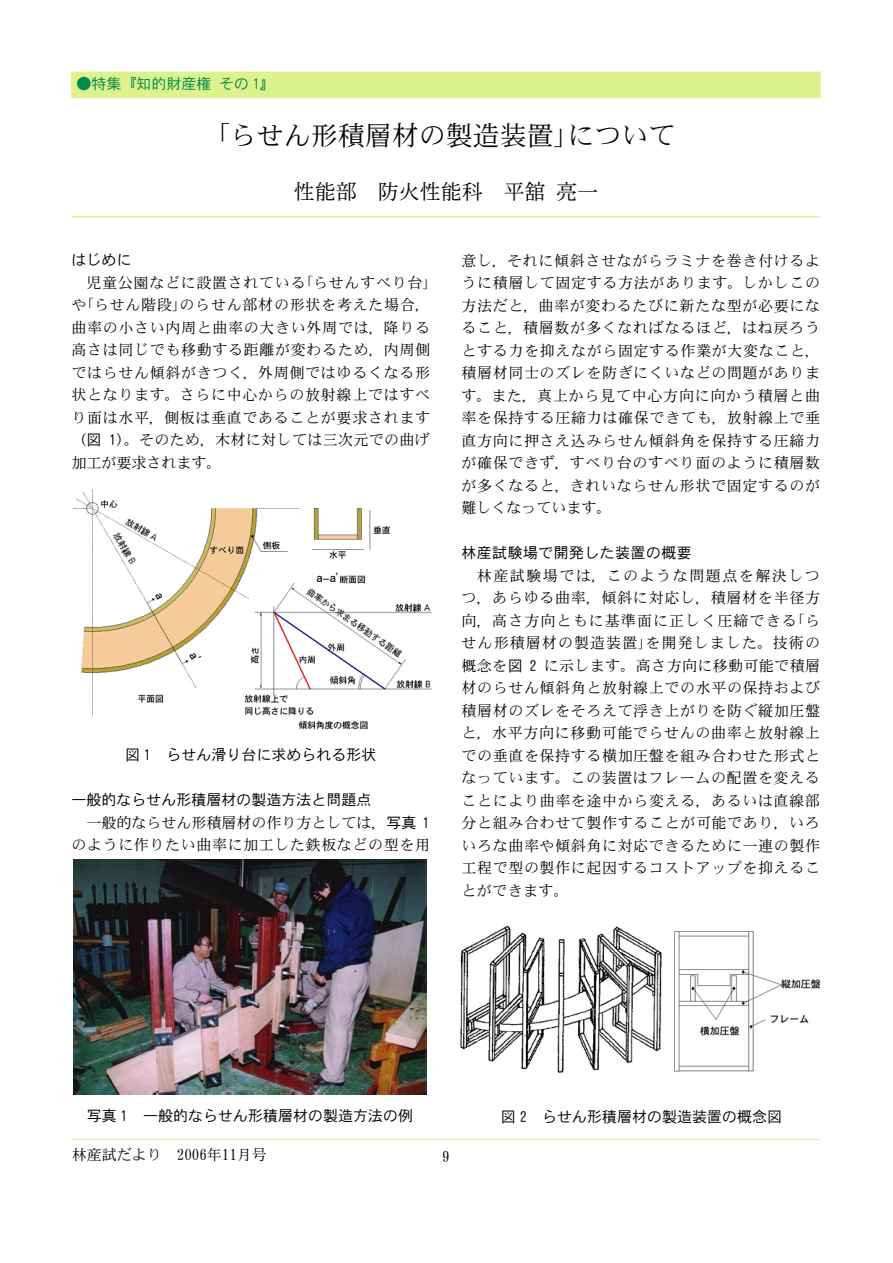
<style>
.page{position:relative;width:893px;height:1263px;background:#fff}
.page>*{position:absolute;margin:0;border:0;box-sizing:border-box;transform-origin:0 0}
.t1{font:27px "DFHS Mincho W3 WIN RKSJ H";color:#000}
.t2{font:21px "DFHS Mincho W3 WIN RKSJ H";color:#000}
.t3{font:15px/22.5px "DFHS Mincho W3 WIN RKSJ H";letter-spacing:.04em;color:#000;text-align:justify}
.t4{font:15px "DFHS Gothic W3 WIN RKSJ H";color:#000}
.t5{font:15px "DFHS Mincho W3 WIN RKSJ H";color:#000}
.t6{font:15px "DFHS Gothic W3 WIN RKSJ H";letter-spacing:.025em;color:#000}
.t7{font:15px "DFHS Gothic W3 WIN RKSJ H";color:#018b4b}
.t8{font:13.5px "MS P Gothic";color:#000}
.s1{font-family:"DFHS Gothic W3 WIN RKSJ H"}
</style>
<div class="page">
<img style="left:73px;top:859px;width:354px;height:236px">
<img style="left:73px;top:489px;width:359px;height:241px">
<img style="left:460px;top:925px;width:202px;height:148px">
<img style="left:674px;top:931px;width:147px;height:141px">
<div style="left:153px;top:586px;width:17px;height:16px;background:#fff;border-radius:6px"></div>
<div style="left:314px;top:572px;width:25px;height:11px;background:#fff"></div>
<div style="left:72px;top:72px;width:748px;height:26px;background:#ddf18d"></div>
<svg style="left:71px;top:216px;width:750px;height:2px"></svg>
<svg style="left:71px;top:1139px;width:750px;height:1px"></svg>
<svg style="left:187px;top:645px;width:20px;height:21px"></svg>
<p class="t7" style="left:77px;top:77px;width:200px">●特集 『知的財産権 その 1』</p>
<h1 class="t1" style="left:216px;top:122px;width:460px">｢らせん形積層材の製造装置｣について</h1>
<h2 class="t2" style="left:294px;top:181px;width:306px">性能部　防火性能科　平舘 亮一</h2>
<p class="t4" style="left:72px;top:252px;width:62px">はじめに</p>
<p class="t3" style="left:72px;top:271px;width:360px">　児童公園などに設置されている｢らせんすべり台｣や｢らせん階段｣のらせん部材の形状を考えた場合，曲率の小さい内周と曲率の大きい外周では，降りる高さは同じでも移動する距離が変わるため，内周側ではらせん傾斜がきつく，外周側ではゆるくなる形状となります。さらに中心からの放射線上ではすべり面は水平，側板は垂直であることが要求されます（<span class="s1">図 1</span>）。そのため，木材に対しては三次元での曲げ加工が要求されます。</p>
<p class="t8" style="left:316px;top:571px;width:23px">a-a'</p>
<p class="t4" style="left:125px;top:747px;width:253px">図 1　らせん滑り台に求められる形状</p>
<p class="t4" style="left:72px;top:792px;width:302px">一般的ならせん形積層材の製造方法と問題点</p>
<p class="t3" style="left:72px;top:811px;width:360px">　一般的ならせん形積層材の作り方としては，<span class="s1">写真 1</span>のように作りたい曲率に加工した鉄板などの型を用</p>
<p class="t3" style="left:462px;top:249px;width:360px">意し，それに傾斜させながらラミナを巻き付けるように積層して固定する方法があります。しかしこの方法だと，曲率が変わるたびに新たな型が必要になること，積層数が多くなればなるほど，はね戻ろうとする力を抑えながら固定する作業が大変なこと，積層材同士のズレを防ぎにくいなどの問題があります。また，真上から見て中心方向に向かう積層と曲率を保持する圧締力は確保できても，放射線上で垂直方向に押さえ込みらせん傾斜角を保持する圧締力が確保できず，すべり台のすべり面のように積層数が多くなると，きれいならせん形状で固定するのが難しくなっています。</p>
<p class="t6" style="left:462px;top:545px;width:232px">林産試験場で開発した装置の概要</p>
<p class="t3" style="left:462px;top:564px;width:360px">　林産試験場では，このような問題点を解決しつつ，あらゆる曲率，傾斜に対応し，積層材を半径方向，高さ方向ともに基準面に正しく圧締できる｢らせん形積層材の製造装置｣を開発しました。技術の概念を<span class="s1">図 2</span> に示します。高さ方向に移動可能で積層材のらせん傾斜角と放射線上での水平の保持および積層材のズレをそろえて浮き上がりを防ぐ縦加圧盤と，水平方向に移動可能でらせんの曲率と放射線上での垂直を保持する横加圧盤を組み合わせた形式となっています。この装置はフレームの配置を変えることにより曲率を途中から変える，あるいは直線部分と組み合わせて製作することが可能であり，いろいろな曲率や傾斜角に対応できるために一連の製作工程で型の製作に起因するコストアップを抑えることができます。</p>
<p class="t4" style="left:87px;top:1108px;width:328px">写真 1　一般的ならせん形積層材の製造方法の例</p>
<p class="t4" style="left:501px;top:1109px;width:283px">図 2　らせん形積層材の製造装置の概念図</p>
<p class="t5" style="left:72px;top:1147px;width:196px">林産試だより　2006年11月号</p>
<p class="t3" style="left:442px;top:1145px;width:9px">9</p>
</div>
